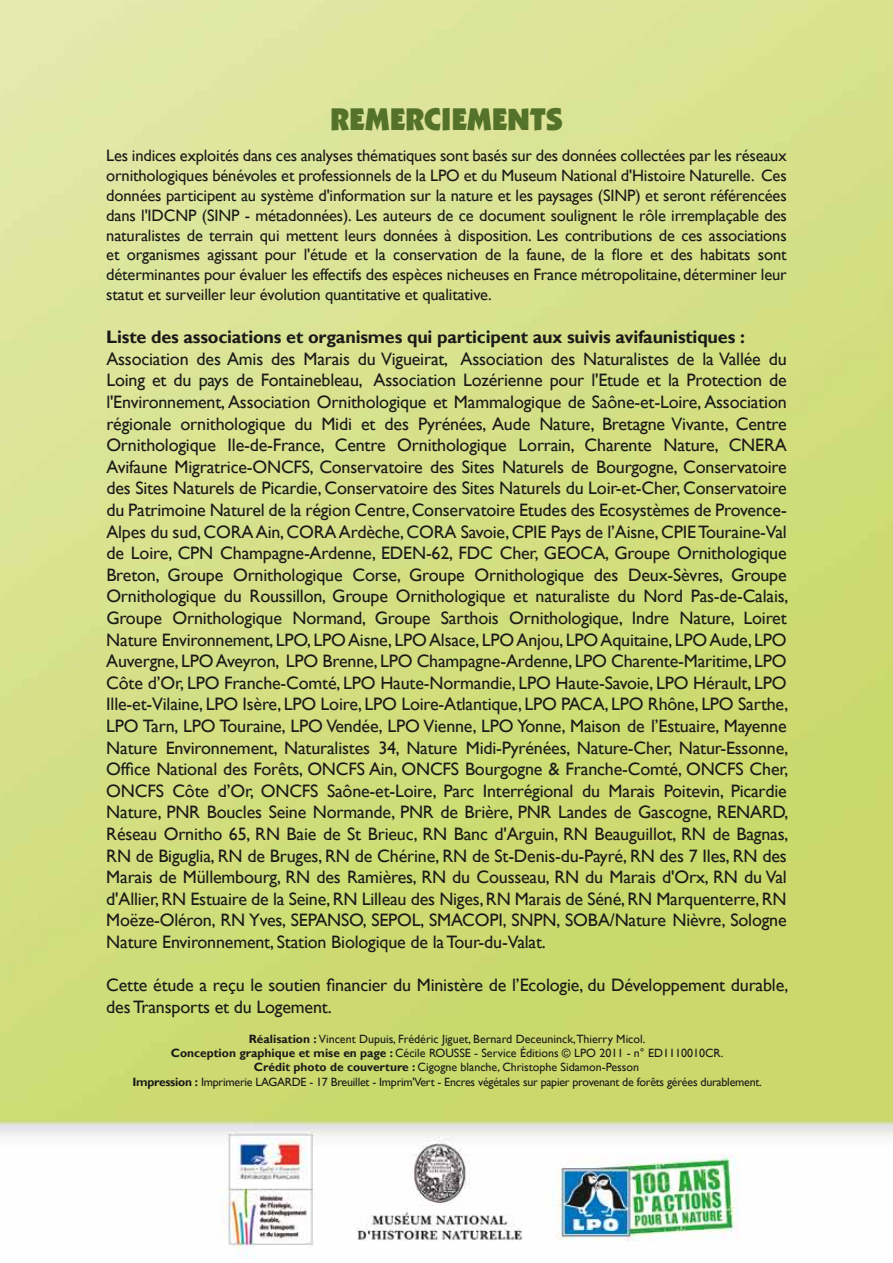
<style>
.page{position:relative;width:893px;height:1263px;background:#fff}
.page>*{position:absolute;margin:0;border:0;box-sizing:border-box;transform-origin:0 0}
.t1{font:900 31.5px "Kabel IT Cby BT";color:#547229}
.t2{font:18px/21.6px "Gill Sans";letter-spacing:-.01em;color:#1a1a18;text-align:justify}
.t3{font:700 18px "Gill Sans";letter-spacing:-.01em;color:#1a1a18}
.t4{font:16.5px/19.8px "Gill Sans";letter-spacing:-.01em;color:#1a1a18;text-align:justify}
.t5{font:12px/14.4px "Gill Sans";color:#1a1a18;text-align:center}
.s1{font-weight:700}
</style>
<div class="page">
<img style="left:0;top:0;width:893px;height:1258px">
<h1 class="t1" style="left:330px;top:100px;width:232px">REMERCIEMENTS</h1>
<p class="t4" style="left:106px;top:146px;width:682px">Les indices exploités dans ces analyses thématiques sont basés sur des données collectées par les réseaux ornithologiques bénévoles et professionnels de la LPO et du Museum National d'Histoire Naturelle. Ces données participent au système d'information sur la nature et les paysages (SINP) et seront référencées dans l'IDCNP (SINP - métadonnées). Les auteurs de ce document soulignent le rôle irremplaçable des naturalistes de terrain qui mettent leurs données à disposition. Les contributions de ces associations et organismes agissant pour l'étude et la conservation de la faune, de la flore et des habitats sont déterminantes pour évaluer les effectifs des espèces nicheuses en France métropolitaine, déterminer leur statut et surveiller leur évolution quantitative et qualitative.</p>
<p class="t3" style="left:106px;top:326px;width:640px">Liste des associations et organismes qui participent aux suivis avifaunistiques :</p>
<p class="t2" style="left:106px;top:348px;width:684px">Association des Amis des Marais du Vigueirat, Association des Naturalistes de la Vallée du Loing et du pays de Fontainebleau, Association Lozérienne pour l'Etude et la Protection de l'Environnement, Association Ornithologique et Mammalogique de Saône-et-Loire, Association régionale ornithologique du Midi et des Pyrénées, Aude Nature, Bretagne Vivante, Centre Ornithologique Ile-de-France, Centre Ornithologique Lorrain, Charente Nature, CNERA Avifaune Migratrice-ONCFS, Conservatoire des Sites Naturels de Bourgogne, Conservatoire des Sites Naturels de Picardie, Conservatoire des Sites Naturels du Loir-et-Cher, Conservatoire du Patrimoine Naturel de la région Centre, Conservatoire Etudes des Ecosystèmes de Provence-Alpes du sud, CORA Ain, CORA Ardèche, CORA Savoie, CPIE Pays de l’Aisne, CPIE Touraine-Val de Loire, CPN Champagne-Ardenne, EDEN-62, FDC Cher, GEOCA, Groupe Ornithologique Breton, Groupe Ornithologique Corse, Groupe Ornithologique des Deux-Sèvres, Groupe Ornithologique du Roussillon, Groupe Ornithologique et naturaliste du Nord Pas-de-Calais, Groupe Ornithologique Normand, Groupe Sarthois Ornithologique, Indre Nature, Loiret Nature Environnement, LPO, LPO Aisne, LPO Alsace, LPO Anjou, LPO Aquitaine, LPO Aude, LPO Auvergne, LPO Aveyron, LPO Brenne, LPO Champagne-Ardenne, LPO Charente-Maritime, LPO Côte d’Or, LPO Franche-Comté, LPO Haute-Normandie, LPO Haute-Savoie, LPO Hérault, LPO Ille-et-Vilaine, LPO Isère, LPO Loire, LPO Loire-Atlantique, LPO PACA, LPO Rhône, LPO Sarthe, LPO Tarn, LPO Touraine, LPO Vendée, LPO Vienne, LPO Yonne, Maison de l’Estuaire, Mayenne Nature Environnement, Naturalistes 34, Nature Midi-Pyrénées, Nature-Cher, Natur-Essonne, Office National des Forêts, ONCFS Ain, ONCFS Bourgogne &amp; Franche-Comté, ONCFS Cher, ONCFS Côte d’Or, ONCFS Saône-et-Loire, Parc Interrégional du Marais Poitevin, Picardie Nature, PNR Boucles Seine Normande, PNR de Brière, PNR Landes de Gascogne, RENARD, Réseau Ornitho 65, RN Baie de St Brieuc, RN Banc d'Arguin, RN Beauguillot, RN de Bagnas, RN de Biguglia, RN de Bruges, RN de Chérine, RN de St-Denis-du-Payré, RN des 7 Iles, RN des Marais de Müllembourg, RN des Ramières, RN du Cousseau, RN du Marais d'Orx, RN du Val d'Allier, RN Estuaire de la Seine, RN Lilleau des Niges, RN Marais de Séné, RN Marquenterre, RN Moëze-Oléron, RN Yves, SEPANSO, SEPOL, SMACOPI, SNPN, SOBA/Nature Nièvre, Sologne Nature Environnement, Station Biologique de la Tour-du-Valat.</p>
<p class="t2" style="left:106px;top:975px;width:684px">Cette étude a reçu le soutien financier du Ministère de l’Ecologie, du Développement durable, des Transports et du Logement.</p>
<p class="t5" style="left:132px;top:1031px;width:631px"><span class="s1">Réalisation :</span> Vincent Dupuis, Frédéric Jiguet, Bernard Deceuninck,Thierry Micol.<br><span class="s1">Conception graphique et mise en page :</span> Cécile ROUSSE - Service éditions © LPO 2011 - n° ED1110010CR.<br><span class="s1">Crédit photo de couverture :</span> Cigogne blanche, Christophe Sidamon-Pesson<br><span class="s1">Impression :</span> Imprimerie LAGARDE - 17 Breuillet - Imprim'Vert - Encres végétales sur papier provenant de forêts gérées durablement.</p>
</div>
